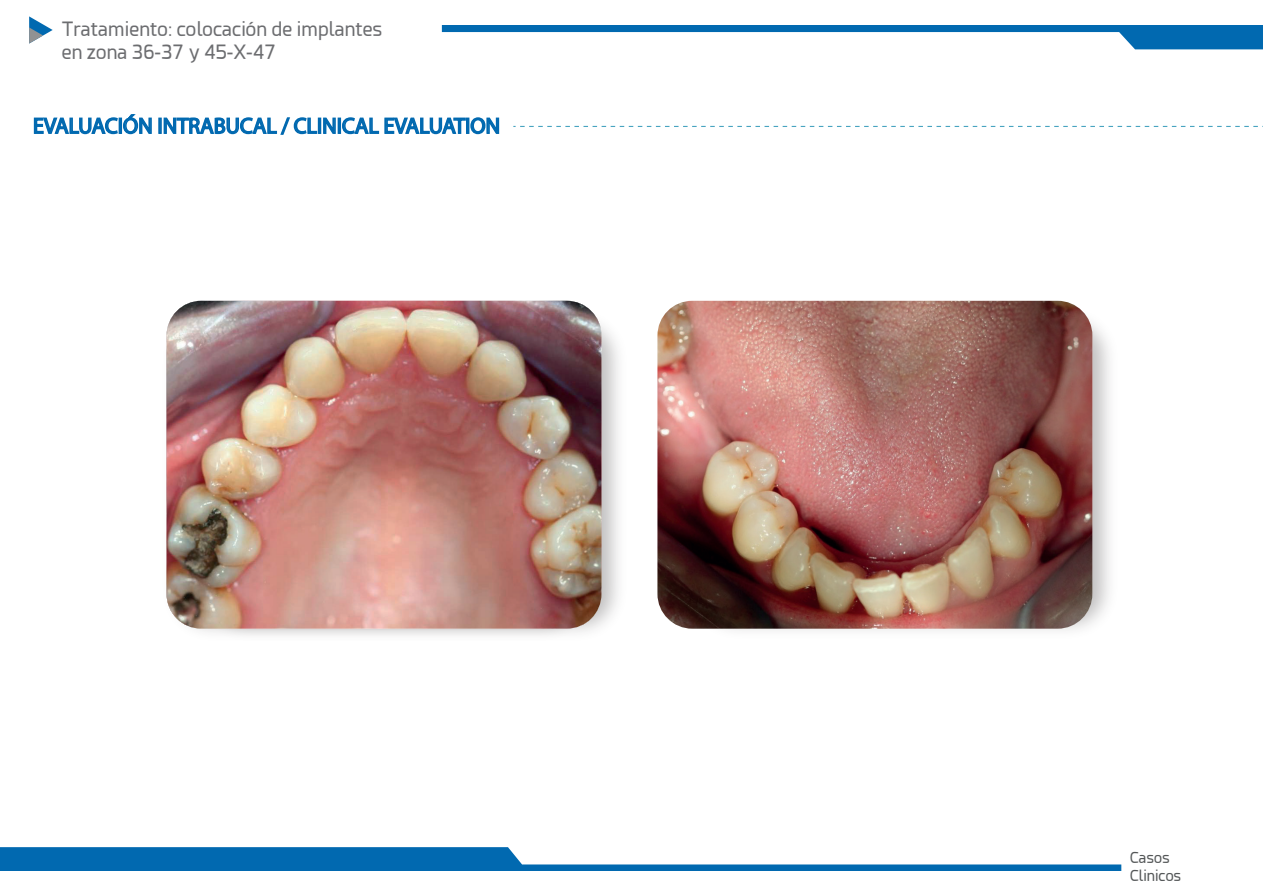
<style>
.page{position:relative;width:1263px;height:893px;background:#fff}
.page>*{position:absolute;margin:0;border:0;box-sizing:border-box;transform-origin:0 0}
.t1{font:22.05px "Myriad Pro";color:#0169b0}
.t2{font:19.5px/23.4px "Esphimere";color:#6c6d70}
.t3{font:15px/18px "Esphimere";color:#545758}
</style>
<div class="page">
<svg style="left:0;top:847px;width:1121px;height:24px;fill:#0169b0"></svg>
<svg style="left:442px;top:25px;width:821px;height:24px"></svg>
<svg style="left:29px;top:16px;width:24px;height:28px"></svg>
<svg style="left:33px;top:114px;width:119px;height:21px"></svg>
<div style="left:158px;top:118px;width:4px;height:16px;border:2px solid #0169b0"></div>
<svg style="left:163px;top:117px;width:337px;height:18px"></svg>
<svg style="left:513px;top:126px;width:750px;height:1px"></svg>
<img style="left:601px;top:326px;width:18px;height:299px">
<img style="left:167px;top:301px;width:434px;height:328px">
<img style="left:730px;top:324px;width:380px;height:307px">
<img style="left:657px;top:301px;width:435px;height:328px">
<p class="t2" style="left:62px;top:17px;width:322px">Tratamiento: colocación de implantes en zona 36-37 y 45-X-47</p>
<p class="t1" style="left:33px;top:112px;width:469px">EVALUACIÓN INTRABUCAL / CLINICAL EVALUATION</p>
<p class="t3" style="left:1130px;top:849px;width:53px">Casos<br>Clinicos</p>
</div>
